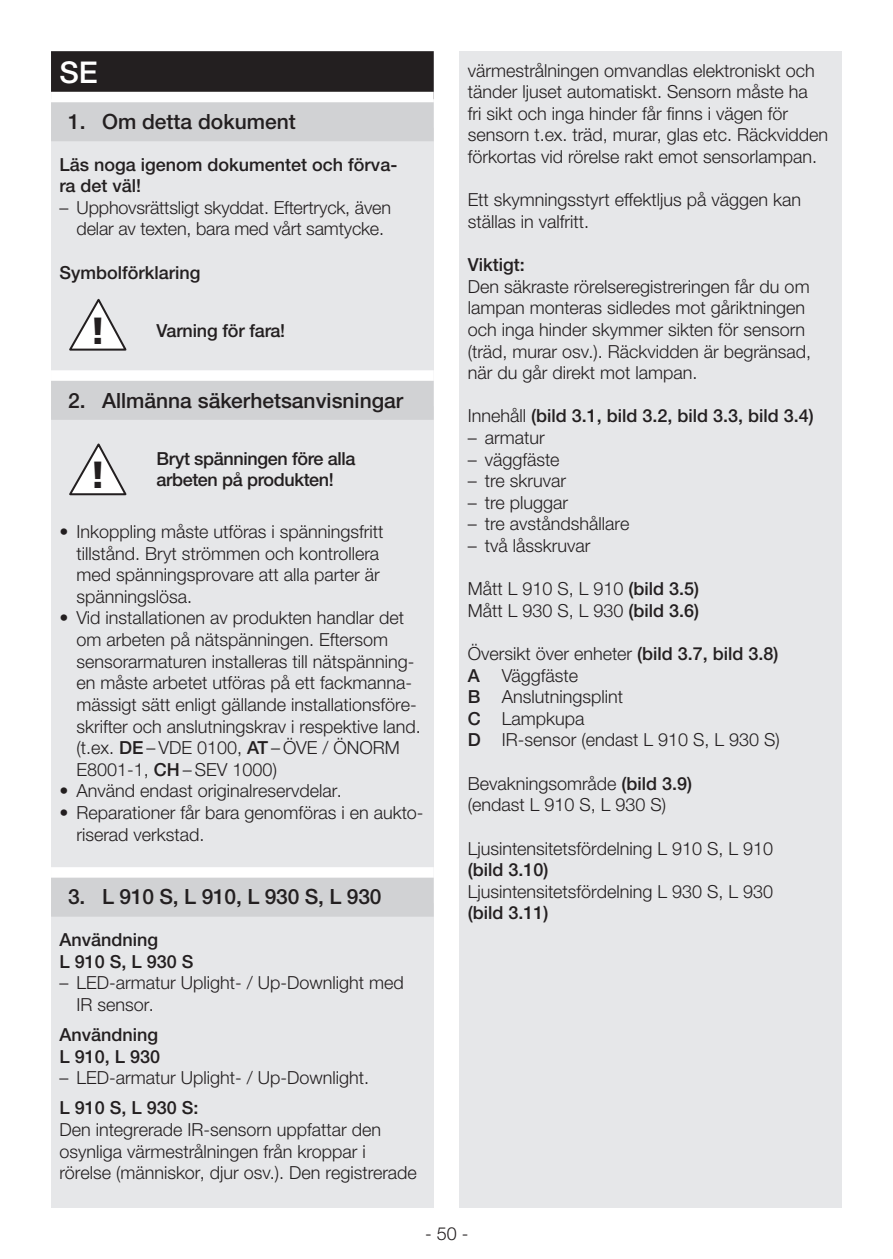
<style>
.page{position:relative;width:893px;height:1259px;background:#fff}
.page>*{position:absolute;margin:0;border:0;box-sizing:border-box;transform-origin:0 0}
.t1{font:900 37.8px "Frutiger LT Com";color:#231f20}
.t2{font:500 30px "Helvetica Neue LTW1 G";color:#fff}
.t3{font:500 21px "Helvetica Neue LTW1 G";color:#231f20}
.t4{font:300 18px/21.6px "Helvetica Neue LTW1 G";color:#231f20}
.t5{font:500 18px/21.6px "Helvetica Neue LTW1 G";color:#231f20}
.t6{font:500 18px/21.6px "Helvetica Neue LTW1 G";letter-spacing:-.02em;color:#231f20}
.s1{font-weight:500}
.s2{font-weight:300}
</style>
<div class="page">
<div style="left:51px;top:51px;width:383px;height:1157px;background:#e6e7e9"></div>
<div style="left:51px;top:51px;width:383px;height:48px;background:#231f20"></div>
<div style="left:51px;top:92px;width:383px;height:36px;background:#fff"></div>
<div style="left:51px;top:102px;width:383px;height:39px;background:#d1d2d4"></div>
<div style="left:51px;top:370px;width:383px;height:36px;background:#fff"></div>
<div style="left:51px;top:381px;width:383px;height:39px;background:#d1d2d4"></div>
<div style="left:51px;top:867px;width:383px;height:36px;background:#fff"></div>
<div style="left:51px;top:877px;width:383px;height:39px;background:#d1d2d4"></div>
<svg style="left:69px;top:299px;width:57px;height:52px"></svg>
<svg style="left:69px;top:443px;width:57px;height:53px"></svg>
<div style="left:459px;top:51px;width:383px;height:1157px;background:#e6e7e9"></div>
<h2 class="t2" style="left:60px;top:54px;width:40px">SE</h2>
<p class="t3" style="left:68px;top:109px;width:229px">1. Om detta dokument</p>
<p class="t5" style="left:60px;top:153px;width:339px">Läs noga igenom dokumentet och förva&shy;ra det väl!</p>
<p class="t4" style="left:60px;top:197px;width:333px;text-align:center">– Upphovsrättsligt skyddat. Eftertryck, även delar av texten, bara med vårt samtycke.</p>
<p class="t5" style="left:60px;top:261px;width:142px">Symbolförklaring</p>
<h1 class="t1" style="left:89px;top:308px;width:18px">!</h1>
<p class="t5" style="left:157px;top:320px;width:130px">Varning för fara!</p>
<p class="t3" style="left:68px;top:387px;width:337px">2. Allmänna säkerhetsanvisningar</p>
<h1 class="t1" style="left:89px;top:452px;width:18px">!</h1>
<p class="t6" style="left:157px;top:447px;width:200px">Bryt spänningen före alla arbeten på produkten!</p>
<p class="t4" style="left:77px;top:521px;width:308px;text-indent:-17px">• Inkoppling måste utföras i spänningsfritt tillstånd. Bryt strömmen och kontrollera med spänningsprovare att alla parter är spänningslösa.</p>
<p class="t4" style="left:77px;top:607px;width:346px;text-indent:-17px">• Vid installationen av produkten handlar det om arbeten på nätspänningen. Eftersom sensorarmaturen installeras till nätspänning&shy;en måste arbetet utföras på ett fackmanna&shy;mässigt sätt enligt gällande installationsföre&shy;skrifter och anslutningskrav i respektive land. (t.ex. <span class="s1">DE</span> – VDE 0100, <span class="s1">AT</span> – ÖVE / ÖNORM E8001-1, <span class="s1">CH</span> – SEV 1000)</p>
<p class="t4" style="left:60px;top:780px;width:284px">• Använd endast originalreservdelar.</p>
<p class="t4" style="left:77px;top:801px;width:348px;text-indent:-17px">• Reparationer får bara genomföras i en aukto&shy;riserad verkstad.</p>
<p class="t3" style="left:68px;top:884px;width:315px">3. L 910 S, L 910, L 930 S, L 930</p>
<p class="t5" style="left:60px;top:929px;width:136px">Användning<br>L 910 S, L 930 S</p>
<p class="t4" style="left:77px;top:972px;width:329px;text-indent:-17px">– LED-armatur Uplight- / Up-Downlight med<br>IR sensor.</p>
<p class="t5" style="left:60px;top:1023px;width:102px">Användning<br>L 910, L 930</p>
<p class="t4" style="left:60px;top:1067px;width:311px">– LED-armatur Uplight- / Up-Downlight.</p>
<p class="t5" style="left:60px;top:1097px;width:141px">L 910 S, L 930 S:</p>
<p class="t4" style="left:60px;top:1118px;width:359px">Den integrerade IR-sensorn uppfattar den osynliga värmestrålningen från kroppar i rörelse (människor, djur osv.). Den registrerade</p>
<p class="t4" style="left:468px;top:59px;width:362px">värmestrålningen omvandlas elektroniskt och tänder ljuset automatiskt. Sensorn måste ha<br>fri sikt och inga hinder får finns i vägen för sensorn t.ex. träd, murar, glas etc. Räckvidden förkortas vid rörelse rakt emot sensorlampan.</p>
<p class="t4" style="left:468px;top:189px;width:335px">Ett skymningsstyrt effektljus på väggen kan ställas in valfritt.</p>
<p class="t5" style="left:468px;top:254px;width:59px">Viktigt:</p>
<p class="t4" style="left:468px;top:275px;width:345px">Den säkraste rörelseregistreringen får du om lampan monteras sidledes mot gåriktningen och inga hinder skymmer sikten för sensorn (träd, murar osv.). Räckvidden är begränsad, när du går direkt mot lampan.</p>
<p class="t5" style="left:468px;top:405px;width:348px"><span class="s2">Innehåll</span> (bild 3.1, bild 3.2, bild 3.3, bild 3.4)</p>
<p class="t4" style="left:468px;top:427px;width:79px">– armatur</p>
<p class="t4" style="left:468px;top:448px;width:93px">– väggfäste</p>
<p class="t4" style="left:468px;top:470px;width:100px">– tre skruvar</p>
<p class="t4" style="left:468px;top:491px;width:102px">– tre pluggar</p>
<p class="t4" style="left:468px;top:513px;width:163px">– tre avståndshållare</p>
<p class="t4" style="left:468px;top:535px;width:124px">– två låsskruvar</p>
<p class="t4" style="left:468px;top:578px;width:233px">Mått L 910 S, L 910 <span class="s1">(bild 3.5)<br></span>Mått L 930 S, L 930 <span class="s1">(bild 3.6)</span></p>
<p class="t4" style="left:468px;top:643px;width:314px">Översikt över enheter <span class="s1">(bild 3.7, bild 3.8)<br>A</span> Väggfäste<br><span class="s1">B</span> Anslutningsplint<br><span class="s1">C</span> Lampkupa<br><span class="s1">D</span> IR-sensor (endast L 910 S, L 930 S)</p>
<p class="t4" style="left:468px;top:772px;width:226px">Bevakningsområde <span class="s1">(bild 3.9) </span>(endast L 910 S, L 930 S)</p>
<p class="t4" style="left:468px;top:837px;width:307px">Ljusintensitetsfördelning L 910 S, L 910</p>
<p class="t5" style="left:468px;top:859px;width:82px">(bild 3.10)</p>
<p class="t4" style="left:468px;top:880px;width:307px">Ljusintensitetsfördelning L 930 S, L 930</p>
<p class="t5" style="left:468px;top:902px;width:82px">(bild 3.11)</p>
<p class="t4" style="left:425px;top:1223px;width:45px">- 50 -</p>
</div>
